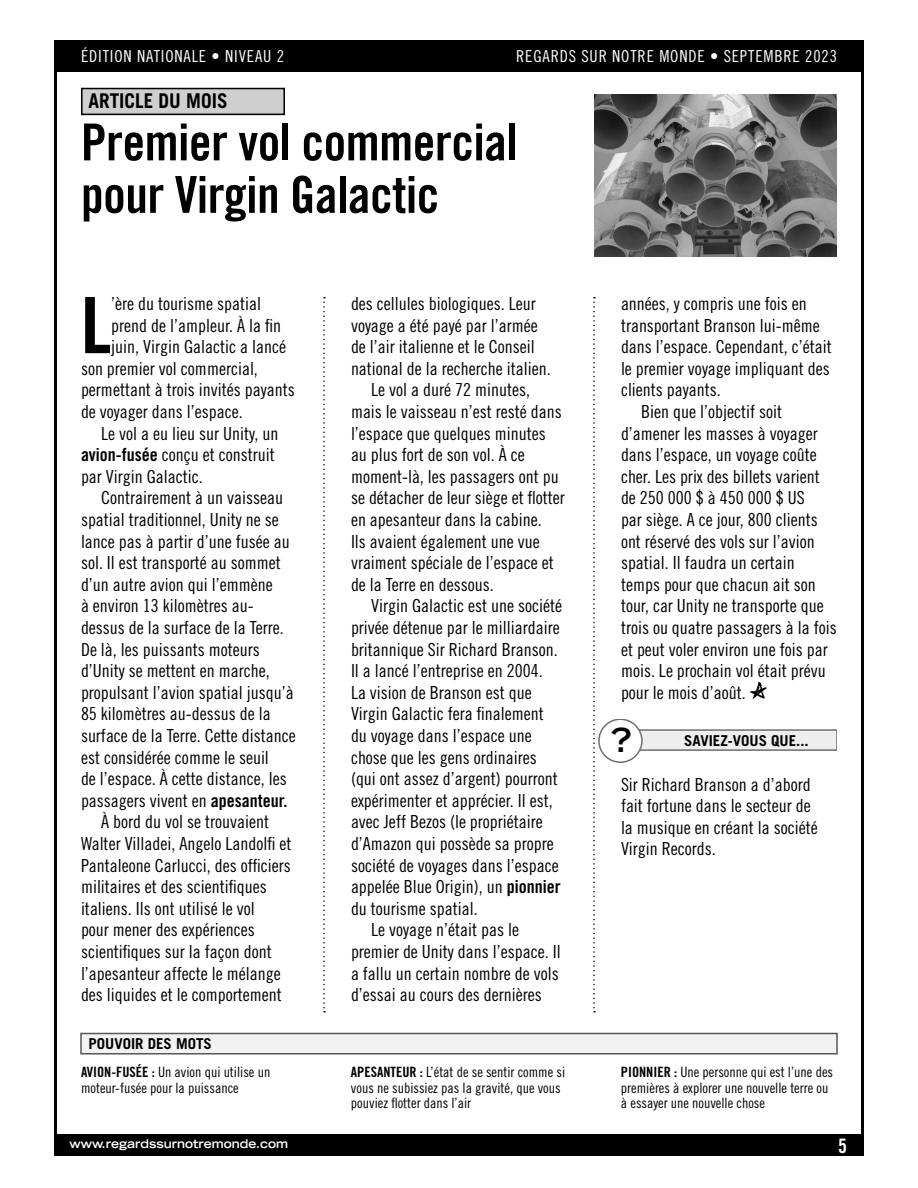
<style>
.page{position:relative;width:918px;height:1188px;background:#fff}
.page>*{position:absolute;margin:0;border:0;box-sizing:border-box;transform-origin:0 0}
.A__ARTICLE_Intro_Para{font:77.85px "Trade Gothic LT Std Bd Cn 20";color:#000}
.A__ARTICLE_Headline_-_Long{font:51px/52.5px "Trade Gothic LT Std Bd Cn 20";letter-spacing:-.01em;color:#000}
.t1{font:700 expanded 33px "Trade Gothic LT Std";color:#000}
.t2{font:700 20.4px "Trade Gothic LT Std";color:#000;scale:.94 1}
.t3{font:19.95px "Trade Gothic LT Std Bd Cn 20";color:#fff}
.A__ARTICLE_Text{font:18px/21.6px "Trade Gothic LT Std Cn 18";color:#000}
.A__ARTICLE_Intro_Para-2{font:18px "Trade Gothic LT Std Cn 18";color:#000}
.A__ARTICLE_Did_You_Know{font:18px/21.6px "Trade Gothic LT Std Cn 18";color:#000}
.t4{font:16.5px "Trade Gothic LT Std Cn 18";letter-spacing:.05em;color:#fff}
.t5{font:700 15px "Trade Gothic LT Std";color:#000}
.A__ARTICLE_WP_Definition{font:14.25px/15.8px "Trade Gothic LT Std Cn 18";color:#000}
.t6{font:700 expanded 12px "Trade Gothic LT Std";color:#fff}
.s1{font-family:"Trade Gothic LT Std Bd Cn 20"}
</style>
<div class="page">
<div style="left:54px;top:1134px;width:810px;height:22px;background:#000"></div>
<hr style="left:54px;top:40px;width:3px;height:1100px;background:#000">
<hr style="left:861px;top:40px;width:3px;height:1100px;background:#000">
<div style="left:54px;top:40px;width:810px;height:32px;background:#000"></div>
<svg style="left:323px;top:297px;width:2px;height:715px"></svg>
<svg style="left:593px;top:297px;width:2px;height:715px"></svg>
<div style="left:81px;top:1034px;width:756px;height:20px;background:#f2f2f2"></div>
<div style="left:80px;top:1033px;width:758px;height:21px;border:2px solid #575757"></div>
<svg style="left:750px;top:682px;width:17px;height:17px"></svg>
<div style="left:621px;top:730px;width:216px;height:20px;background:#eee"></div>
<div style="left:620px;top:729px;width:217px;height:22px;border:2px solid #6e6e6e"></div>
<div style="left:599px;top:719px;width:43px;height:43px;background:#fff;border-radius:50%"></div>
<div style="left:599px;top:719px;width:44px;height:43px;border:2px solid #6e6e6e;border-radius:50%"></div>
<img style="left:594px;top:95px;width:243px;height:161px">
<div style="left:82px;top:89px;width:202px;height:25px;background:#cfcfcf"></div>
<div style="left:81px;top:88px;width:204px;height:27px;border:2px solid #000"></div>
<p class="t4" style="left:81px;top:47px;width:205px">ÉDITION NATIONALE • NIVEAU 2</p>
<p class="t4" style="left:516px;top:47px;width:322px">REGARDS SUR NOTRE MONDE • SEPTEMBRE 2023</p>
<p class="t2" style="left:88px;top:88px;width:150px">ARTICLE DU MOIS</p>
<p class="A__ARTICLE_Headline_-_Long" style="left:81px;top:116px;width:438px">Premier vol commercial pour Virgin Galactic</p>
<p class="A__ARTICLE_Intro_Para" style="left:81px;top:278px;width:32px">L</p>
<p class="A__ARTICLE_Intro_Para-2" style="left:111px;top:293px;width:151px">’ère du tourisme spatial</p>
<p class="A__ARTICLE_Intro_Para-2" style="left:111px;top:314px;width:171px">prend de l’ampleur. À la fin</p>
<p class="A__ARTICLE_Intro_Para-2" style="left:111px;top:336px;width:176px">juin, Virgin Galactic a lancé</p>
<p class="A__ARTICLE_Intro_Para-2" style="left:81px;top:358px;width:178px">son premier vol commercial,</p>
<p class="A__ARTICLE_Intro_Para-2" style="left:81px;top:379px;width:215px">permettant à trois invités payants</p>
<p class="A__ARTICLE_Intro_Para-2" style="left:81px;top:401px;width:163px">de voyager dans l’espace.</p>
<p class="A__ARTICLE_Text" style="left:81px;top:422px;width:199px;text-indent:20px">Le vol a eu lieu sur Unity, un <span class="s1">avion-fusée</span> conçu et construit par Virgin Galactic.</p>
<p class="A__ARTICLE_Text" style="left:81px;top:487px;width:216px;text-indent:20px">Contrairement à un vaisseau spatial traditionnel, Unity ne se lance pas à partir d’une fusée au sol. Il est transporté au sommet d’un autre avion qui l’emmène<br>à environ 13 kilomètres au&shy;dessus de la surface de la Terre.<br>De là, les puissants moteurs d’Unity se mettent en marche, propulsant l’avion spatial jusqu’à<br>85 kilomètres au-dessus de la surface de la Terre. Cette distance est considérée comme le seuil<br>de l’espace. À cette distance, les passagers vivent en <span class="s1">apesanteur.</span></p>
<p class="A__ARTICLE_Text" style="left:81px;top:811px;width:212px;text-indent:20px">À bord du vol se trouvaient<br>Walter Villadei, Angelo Landolfi et<br>Pantaleone Carlucci, des officiers militaires et des scientifiques italiens. Ils ont utilisé le vol<br>pour mener des expériences scientifiques sur la façon dont l’apesanteur affecte le mélange des liquides et le comportement</p>
<p class="A__ARTICLE_Text" style="left:351px;top:293px;width:201px">des cellules biologiques. Leur voyage a été payé par l’armée de l’air italienne et le Conseil national de la recherche italien.</p>
<p class="A__ARTICLE_Text" style="left:351px;top:379px;width:215px;text-indent:20px">Le vol a duré 72 minutes, mais le vaisseau n’est resté dans l’espace que quelques minutes au plus fort de son vol. À ce moment-là, les passagers ont pu se détacher de leur siège et flotter en apesanteur dans la cabine.<br>Ils avaient également une vue vraiment spéciale de l’espace et de la Terre en dessous.</p>
<p class="A__ARTICLE_Text" style="left:351px;top:595px;width:213px;text-indent:20px">Virgin Galactic est une société privée détenue par le milliardaire britannique Sir Richard Branson.<br>Il a lancé l’entreprise en 2004.<br>La vision de Branson est que<br>Virgin Galactic fera finalement du voyage dans l’espace une chose que les gens ordinaires (qui ont assez d’argent) pourront expérimenter et apprécier. Il est, avec Jeff Bezos (le propriétaire d’Amazon qui possède sa propre société de voyages dans l’espace appelée Blue Origin), un <span class="s1">pionnier </span>du tourisme spatial.</p>
<p class="A__ARTICLE_Text" style="left:351px;top:919px;width:211px;text-indent:20px">Le voyage n’était pas le premier de Unity dans l’espace. Il a fallu un certain nombre de vols d’essai au cours des dernières</p>
<p class="A__ARTICLE_Text" style="left:621px;top:293px;width:212px">années, y compris une fois en transportant Branson lui-même dans l’espace. Cependant, c’était le premier voyage impliquant des clients payants.</p>
<p class="A__ARTICLE_Text" style="left:621px;top:401px;width:217px;text-indent:20px">Bien que l’objectif soit d’amener les masses à voyager dans l’espace, un voyage coûte cher. Les prix des billets varient de 250 000 $ à 450 000 $ US<br>par siège. A ce jour, 800 clients ont réservé des vols sur l’avion spatial. Il faudra un certain temps pour que chacun ait son tour, car Unity ne transporte que trois ou quatre passagers à la fois et peut voler environ une fois par mois. Le prochain vol était prévu pour le mois d’août.</p>
<p class="t1" style="left:611px;top:719px;width:22px">?</p>
<p class="t5" style="left:684px;top:732px;width:126px">SAVIEZ-VOUS QUE...</p>
<p class="A__ARTICLE_Did_You_Know" style="left:621px;top:773px;width:198px">Sir Richard Branson a d’abord fait fortune dans le secteur de la musique en créant la société<br>Virgin Records.</p>
<p class="t5" style="left:88px;top:1035px;width:125px">POUVOIR DES MOTS</p>
<p class="A__ARTICLE_WP_Definition" style="left:81px;top:1064px;width:191px"><span class="s1">AVION-FUSÉE :</span> Un avion qui utilise un moteur-fusée pour la puissance</p>
<p class="A__ARTICLE_WP_Definition" style="left:351px;top:1064px;width:216px"><span class="s1">APESANTEUR :</span> L’état de se sentir comme si vous ne subissiez pas la gravité, que vous pouviez flotter dans l’air</p>
<p class="A__ARTICLE_WP_Definition" style="left:621px;top:1064px;width:214px"><span class="s1">PIONNIER :</span> Une personne qui est l’une des premières à explorer une nouvelle terre ou à essayer une nouvelle chose</p>
<p class="t6" style="left:69px;top:1136px;width:220px">www.regardssurnotremonde.com</p>
<p class="t3" style="left:838px;top:1134px;width:10px">5</p>
</div>
